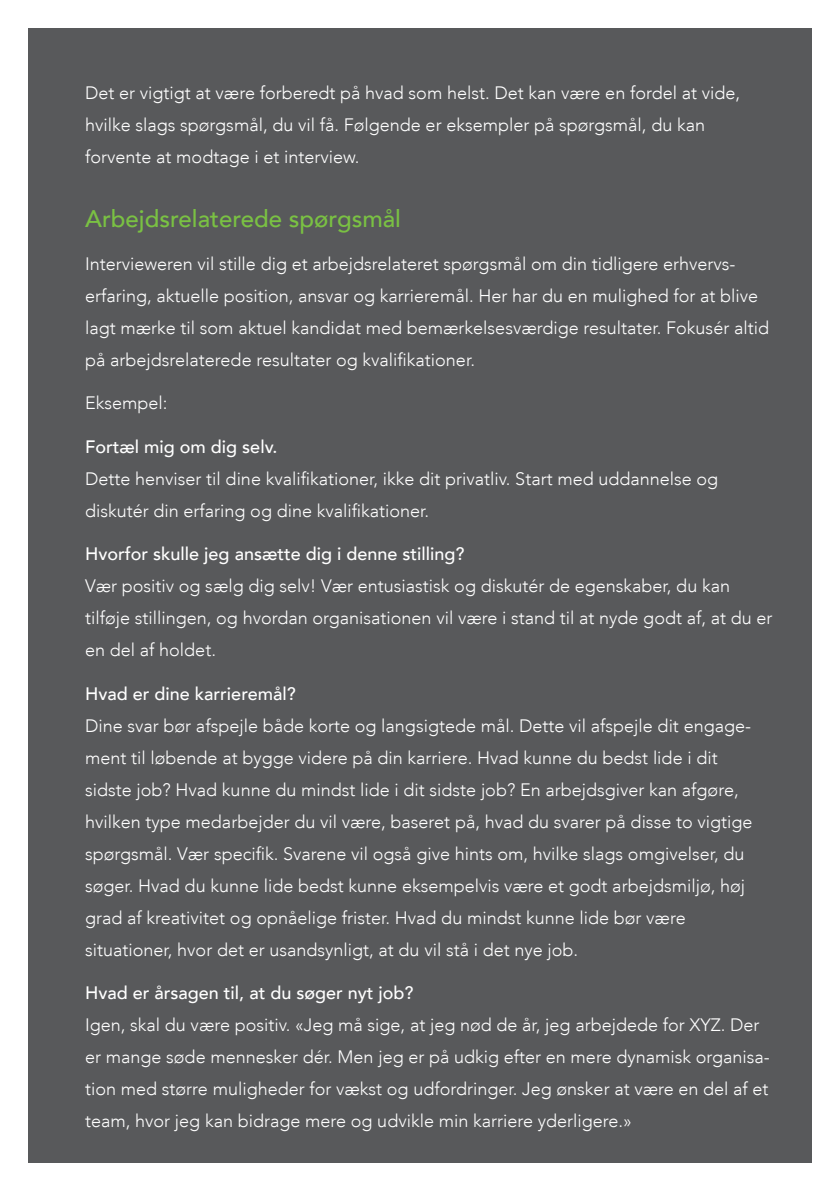
<style>
.page{position:relative;width:840px;height:1191px;background:#fff}
.page>*{position:absolute;margin:0;border:0;box-sizing:border-box;transform-origin:0 0}
.t1{font:500 24px "Avenir";color:#7ac143}
.t2{font:300 18px/32px "Avenir";color:#fff}
.t3{font:500 18px "Avenir";color:#fff}
</style>
<div class="page">
<div style="left:28px;top:28px;width:783px;height:1134px;background:#58595b"></div>
<p class="t2" style="left:85px;top:77px;width:656px">Det er vigtigt at være forberedt på hvad som helst. Det kan være en fordel at vide, hvilke slags spørgsmål, du vil få. Følgende er eksempler på spørgsmål, du kan forvente at modtage i et interview.</p>
<h1 class="t1" style="left:85px;top:204px;width:317px">Arbejdsrelaterede spørgsmål</h1>
<p class="t2" style="left:85px;top:248px;width:685px">Intervieweren vil stille dig et arbejdsrelateret spørgsmål om din tidligere erhvervs&shy;erfaring, aktuelle position, ansvar og karrieremål. Her har du en mulighed for at blive lagt mærke til som aktuel kandidat med bemærkelsesværdige resultater. Fokusér altid på arbejdsrelaterede resultater og kvalifikationer.</p>
<p class="t2" style="left:85px;top:387px;width:84px">Eksempel:</p>
<p class="t3" style="left:85px;top:436px;width:194px">Fortæl mig om dig selv.</p>
<p class="t2" style="left:85px;top:463px;width:634px">Dette henviser til dine kvalifikationer, ikke dit privatliv. Start med uddannelse og diskutér din erfaring og dine kvalifikationer.</p>
<p class="t3" style="left:85px;top:543px;width:380px">Hvorfor skulle jeg ansætte dig i denne stilling?</p>
<p class="t2" style="left:85px;top:570px;width:688px">Vær positiv og sælg dig selv! Vær entusiastisk og diskutér de egenskaber, du kan tilføje stillingen, og hvordan organisationen vil være i stand til at nyde godt af, at du er en del af holdet.</p>
<p class="t3" style="left:85px;top:683px;width:212px">Hvad er dine karrieremål?</p>
<p class="t2" style="left:85px;top:709px;width:668px">Dine svar bør afspejle både korte og langsigtede mål. Dette vil afspejle dit engage&shy;ment til løbende at bygge videre på din karriere. Hvad kunne du bedst lide i dit sidste job? Hvad kunne du mindst lide i dit sidste job? En arbejdsgiver kan afgøre, hvilken type medarbejder du vil være, baseret på, hvad du svarer på disse to vigtige spørgsmål. Vær specifik. Svarene vil også give hints om, hvilke slags omgivelser, du søger. Hvad du kunne lide bedst kunne eksempelvis være et godt arbejdsmiljø, høj grad af kreativitet og opnåelige frister. Hvad du mindst kunne lide bør være situationer, hvor det er usandsynligt, at du vil stå i det nye job.</p>
<p class="t3" style="left:85px;top:982px;width:330px">Hvad er årsagen til, at du søger nyt job?</p>
<p class="t2" style="left:85px;top:1009px;width:686px">Igen, skal du være positiv. «Jeg må sige, at jeg nød de år, jeg arbejdede for XYZ. Der er mange søde mennesker dér. Men jeg er på udkig efter en mere dynamisk organisa&shy;tion med større muligheder for vækst og udfordringer. Jeg ønsker at være en del af et team, hvor jeg kan bidrage mere og udvikle min karriere yderligere.»</p>
</div>
